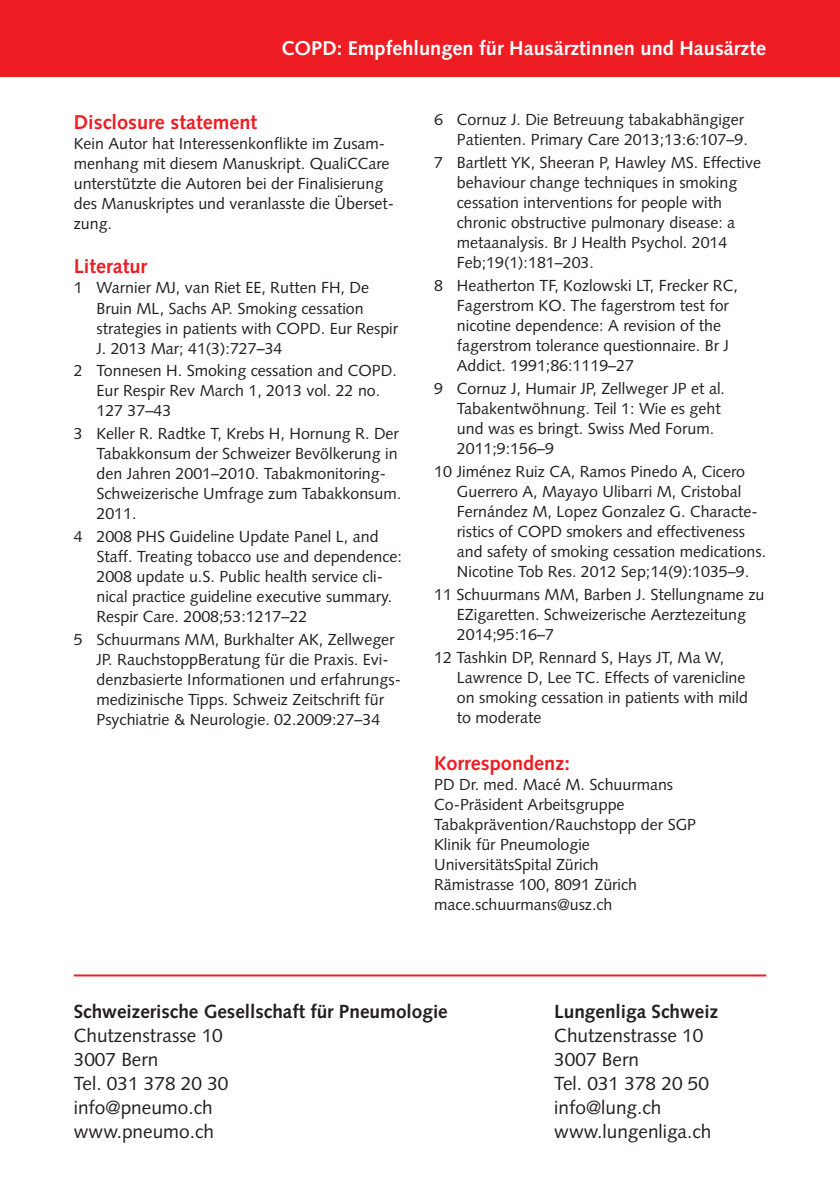
<style>
.page{position:relative;width:840px;height:1191px;background:#fff}
.page>*{position:absolute;margin:0;border:0;box-sizing:border-box;transform-origin:0 0}
.t1{font:700 20px "Syntax";color:#fff}
.t2{font:700 20px "Syntax";color:#ee1d23}
.t3{font:19px/24px "Syntax";color:#231f20}
.t4{font:700 19px "Syntax";color:#231f20}
.t5{font:16px/20px "Syntax";color:#231f20}
</style>
<div class="page">
<div style="left:0;top:0;width:839px;height:77px;background:#ee1d23"></div>
<hr style="left:74px;top:974px;width:691px;height:2px;background:#ee1d23">
<p class="t1" style="left:281px;top:36px;width:486px">COPD: Empfehlungen für Hausärztinnen und Hausärzte</p>
<p class="t2" style="left:74px;top:111px;width:185px">Disclosure statement</p>
<p class="t5" style="left:74px;top:134px;width:322px">Kein Autor hat Interessenkonflikte im Zusam&shy;menhang mit diesem Manuskript. QualiCCare unterstützte die Autoren bei der Finalisierung des Manuskriptes und veranlasste die Überset&shy;zung.</p>
<p class="t2" style="left:74px;top:255px;width:75px">Literatur</p>
<p class="t5" style="left:96px;top:278px;width:303px;text-indent:-23px">1 Warnier MJ, van Riet EE, Rutten FH, De Bruin ML, Sachs AP. Smoking cessation strategies in patients with COPD. Eur Respir J. 2013 Mar; 41(3):727–34</p>
<p class="t5" style="left:96px;top:361px;width:301px;text-indent:-23px">2 Tonnesen H. Smoking cessation and COPD.<br>Eur Respir Rev March 1, 2013 vol. 22 no.<br>127 37–43</p>
<p class="t5" style="left:96px;top:424px;width:306px;text-indent:-23px">3 Keller R. Radtke T, Krebs H, Hornung R. Der Tabakkonsum der Schweizer Bevölkerung in den Jahren 2001–2010. Tabakmonitoring-Schweizerische Umfrage zum Tabakkonsum.<br>2011.</p>
<p class="t5" style="left:96px;top:526px;width:307px;text-indent:-23px">4 2008 PHS Guideline Update Panel L, and Staff. Treating tobacco use and dependence:<br>2008 update u.S. Public health service cli&shy;nical practice guideline executive summary.<br>Respir Care. 2008;53:1217–22</p>
<p class="t5" style="left:96px;top:629px;width:306px;text-indent:-23px">5 Schuurmans MM, Burkhalter AK, Zellweger JP. RauchstoppBeratung für die Praxis. Evi&shy;denzbasierte Informationen und erfahrungs&shy;medizinische Tipps. Schweiz Zeitschrift für Psychiatrie &amp; Neurologie. 02.2009:27–34</p>
<p class="t5" style="left:434px;top:110px;width:315px;text-align:right">6 Cornuz J. Die Betreuung tabakabhängiger<br>Patienten. Primary Care 2013;13:6:107–9.</p>
<p class="t5" style="left:456px;top:153px;width:305px;text-indent:-23px">7 Bartlett YK, Sheeran P, Hawley MS. Effective behaviour change techniques in smoking cessation interventions for people with chronic obstructive pulmonary disease: a metaanalysis. Br J Health Psychol. 2014<br>Feb;19(1):181–203.</p>
<p class="t5" style="left:456px;top:276px;width:282px;text-indent:-23px">8 Heatherton TF, Kozlowski LT, Frecker RC, Fagerstrom KO. The fagerstrom test for nicotine dependence: A revision of the fagerstrom tolerance questionnaire. Br J Addict. 1991;86:1119–27</p>
<p class="t5" style="left:456px;top:378px;width:269px;text-indent:-23px">9 Cornuz J, Humair JP, Zellweger JP et al.<br>Tabakentwöhnung. Teil 1: Wie es geht und was es bringt. Swiss Med Forum.<br>2011;9:156–9</p>
<p class="t5" style="left:456px;top:461px;width:311px;text-indent:-23px">10 Jiménez Ruiz CA, Ramos Pinedo A, Cicero Guerrero A, Mayayo Ulibarri M, Cristobal Fernández M, Lopez Gonzalez G. Characte&shy;ristics of COPD smokers and effectiveness and safety of smoking cessation medications.<br>Nicotine Tob Res. 2012 Sep;14(9):1035–9.</p>
<p class="t5" style="left:456px;top:584px;width:309px;text-indent:-23px">11 Schuurmans MM, Barben J. Stellungname zu<br>EZigaretten. Schweizerische Aerztezeitung<br>2014;95:16–7</p>
<p class="t5" style="left:456px;top:647px;width:292px;text-indent:-23px">12 Tashkin DP, Rennard S, Hays JT, Ma W, Lawrence D, Lee TC. Effects of varenicline on smoking cessation in patients with mild to moderate</p>
<p class="t2" style="left:434px;top:751px;width:137px">Korrespondenz:</p>
<p class="t5" style="left:434px;top:774px;width:263px">PD Dr. med. Macé M. Schuurmans<br>Co-Präsident Arbeitsgruppe<br>Tabakprävention/Rauchstopp der SGP<br>Klinik für Pneumologie<br>UniversitätsSpital Zürich<br>Rämistrasse 100, 8091 Zürich mace.schuurmans@usz.ch</p>
<p class="t4" style="left:74px;top:1000px;width:375px">Schweizerische Gesellschaft für Pneumologie</p>
<p class="t3" style="left:74px;top:1023px;width:156px">Chutzenstrasse 10<br>3007 Bern<br>Tel. 031 378 20 30 info@pneumo.ch www.pneumo.ch</p>
<p class="t4" style="left:554px;top:1000px;width:165px">Lungenliga Schweiz</p>
<p class="t3" style="left:554px;top:1023px;width:158px">Chutzenstrasse 10<br>3007 Bern<br>Tel. 031 378 20 50 info@lung.ch www.lungenliga.ch</p>
</div>
